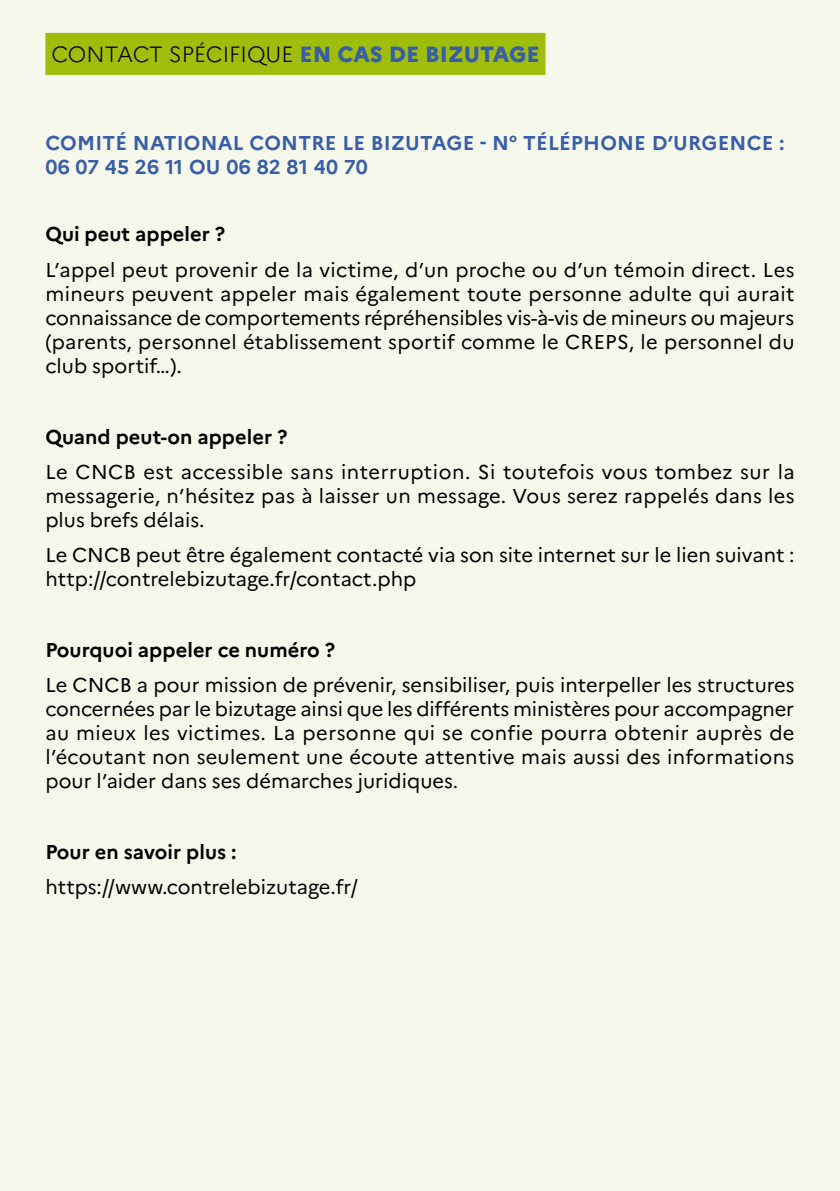
<style>
.page{position:relative;width:840px;height:1191px;background:#fff}
.page>*{position:absolute;margin:0;border:0;box-sizing:border-box;transform-origin:0 0}
.t1{font:300 22px "Marianne";color:#000}
.t2{font:20px/24px "Marianne";color:#000;text-align:justify}
.t3{font:700 20px "Marianne";color:#000}
.t4{font:700 20px/24px "Marianne";letter-spacing:.01em;color:#385ea9}
.s1{font-weight:800;color:#385ea9}
</style>
<div class="page">
<div style="left:0;top:0;width:839px;height:1191px;background:#f6f8ec"></div>
<div style="left:45px;top:33px;width:500px;height:42px;background:#a1bd0b"></div>
<p class="t1" style="left:51px;top:41px;width:489px">CONTACT SPÉCIFIQUE <span class="s1">EN CAS DE BIZUTAGE</span></p>
<p class="t4" style="left:45px;top:130px;width:740px">Comité National contre le Bizutage - N° té lé phone d’urgence :<br>06 07 45 26 11 ou 06 82 81 40 70</p>
<p class="t3" style="left:45px;top:222px;width:181px">Qui peut appeler ?</p>
<p class="t2" style="left:45px;top:258px;width:750px">L’appel peut provenir de la victime, d’un proche ou d’un témoin direct. Les mineurs peuvent appeler mais également toute personne adulte qui aurait connaissance de comportements répréhensibles vis-à-vis de mineurs ou majeurs (parents, personnel établissement sportif comme le CREPS</p>
<p class="t2" style="left:628px;top:330px;width:167px">, le personnel du</p>
<p class="t2" style="left:45px;top:354px;width:138px">club sportif…).</p>
<p class="t3" style="left:45px;top:424px;width:243px">Quand peut-on appeler ?</p>
<p class="t2" style="left:45px;top:460px;width:47px">Le CNC</p>
<p class="t2" style="left:45px;top:460px;width:750px;text-indent:78px">B est accessible sans interruption. Si toutefois vous tombez sur la messagerie, n’hésitez pas à laisser un message. Vous serez rappelés dans les plus brefs délais.</p>
<p class="t2" style="left:45px;top:543px;width:43px">Le CNC</p>
<p class="t2" style="left:45px;top:543px;width:750px;text-indent:74px">B peut être également contacté via son site internet sur le lien suivant : http://contrelebizutage.fr/contact.php</p>
<p class="t3" style="left:45px;top:637px;width:291px">Pourquoi appeler ce numéro ?</p>
<p class="t2" style="left:45px;top:673px;width:44px">Le CNC</p>
<p class="t2" style="left:45px;top:673px;width:750px;text-indent:74px">B a pour mission de prévenir, sensibiliser, puis interpeller les structures concernées par le bizutage ainsi que les différents ministères pour accompagner au mieux les victimes. La personne qui se confie pourra obtenir auprès de l’écoutant non seulement une écoute attentive mais aussi des informations pour l’aider dans ses démarches juridiques.</p>
<p class="t3" style="left:45px;top:839px;width:192px">Pour en savoir plus :</p>
<p class="t2" style="left:45px;top:875px;width:314px">https://www.contrelebizutage.fr/</p>
</div>
